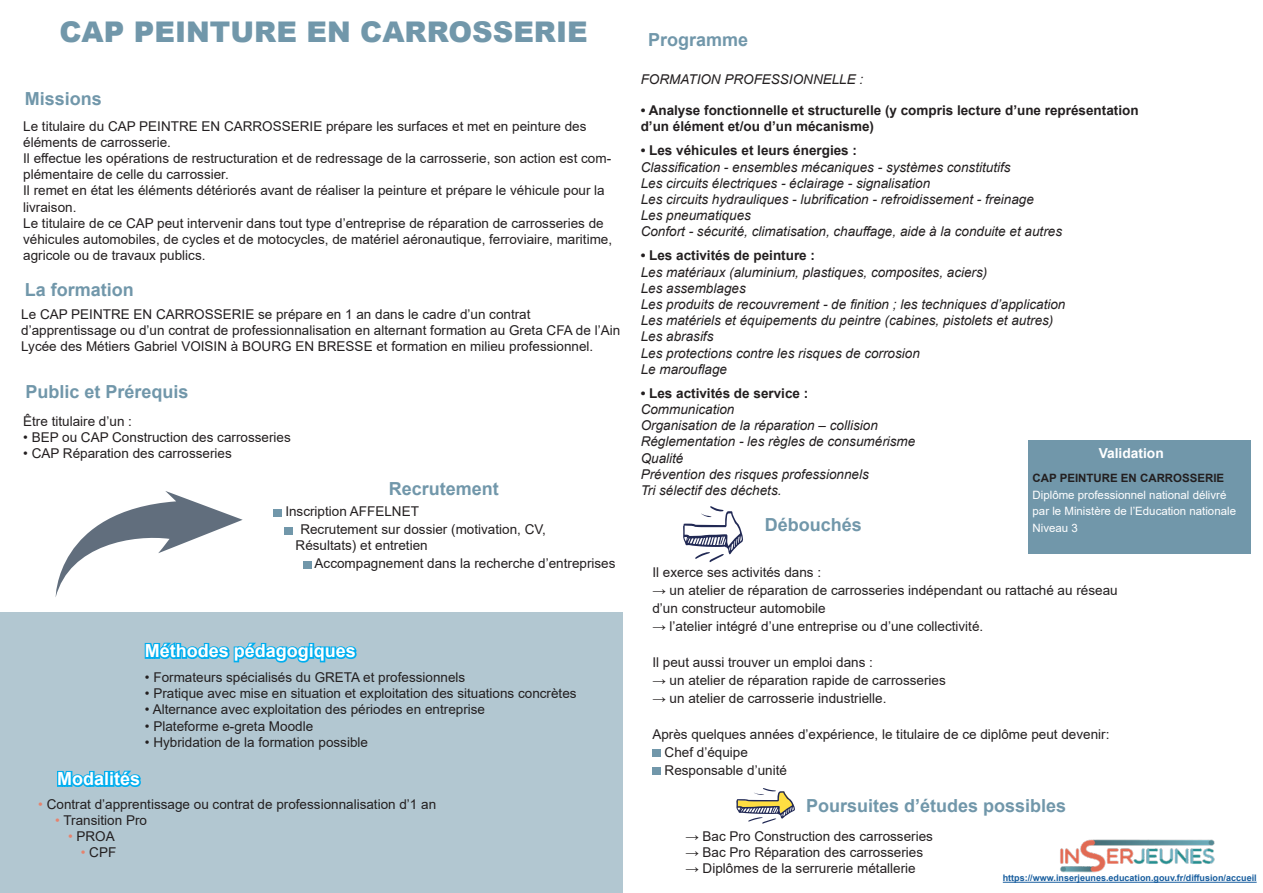
<style>
.page{position:relative;width:1263px;height:893px;background:#fff}
.page>*{position:absolute;margin:0;border:0;box-sizing:border-box;transform-origin:0 0}
.t1{font:900 28.5px "Arial";color:#7197aa}
.t2{font:700 18px "Arial";color:#7197aa}
.t3{font:700 18px "Arial";color:#fff}
.t4{font:700 13.8px "Arial";color:#fff}
.t5{font:13.5px/16.2px "Arial";color:#231f20}
.t6{font:italic 13.5px "Arial";color:#231f20}
.t7{font:700 13.5px/16.2px "Arial";color:#231f20}
.t8{font:11.55px/16.5px "Arial";color:#fff}
.t9{font:700 11.55px "Arial";color:#231f20}
.t10{font:700 9px "Arial";color:#175d9e}
.s1{color:#e6836e}
</style>
<div class="page">
<div style="left:0;top:613px;width:622px;height:280px;background:#b2c7d1"></div>
<div style="left:273px;top:509px;width:9px;height:7px;background:#7197aa"></div>
<div style="left:284px;top:527px;width:9px;height:7px;background:#7197aa"></div>
<div style="left:303px;top:561px;width:9px;height:7px;background:#7197aa"></div>
<svg style="left:144px;top:642px;width:213px;height:21px"></svg>
<svg style="left:736px;top:788px;width:59px;height:36px"></svg>
<svg style="left:57px;top:770px;width:84px;height:17px"></svg>
<svg style="left:56px;top:491px;width:187px;height:105px"></svg>
<div style="left:652px;top:750px;width:9px;height:7px;background:#7197aa"></div>
<div style="left:652px;top:768px;width:9px;height:7px;background:#7197aa"></div>
<svg style="left:683px;top:506px;width:60px;height:56px"></svg>
<div style="left:1028px;top:440px;width:223px;height:114px;background:#7197aa"></div>
<img style="left:1060px;top:839px;width:155px;height:34px">
<hr style="left:1003px;top:882px;width:254px;height:1px;background:#175d9e">
<p class="t1" style="left:59px;top:11px;width:530px">CAP PEINTURE EN CARROSSERIE</p>
<p class="t2" style="left:25px;top:86px;width:79px">Missions</p>
<p class="t5" style="left:23px;top:118px;width:565px">Le titulaire du CAP PEINTRE EN CARROSSERIE prépare les surfaces et met en peinture des éléments de carrosserie.</p>
<p class="t5" style="left:23px;top:150px;width:590px">Il effectue les opérations de restructuration et de redressage de la carrosserie, son action est com&shy;plémentaire de celle du carrossier.</p>
<p class="t5" style="left:23px;top:183px;width:583px">Il remet en état les éléments détériorés avant de réaliser la peinture et prépare le véhicule pour la livraison.</p>
<p class="t5" style="left:23px;top:215px;width:590px">Le titulaire de ce CAP peut intervenir dans tout type d’entreprise de réparation de carrosseries de véhicules automobiles, de cycles et de motocycles, de matériel aéronautique, ferroviaire, maritime, agricole ou de travaux publics.</p>
<p class="t2" style="left:25px;top:277px;width:111px">La formation</p>
<p class="t5" style="left:21px;top:306px;width:511px">Le CAP PEINTRE EN CARROSSERIE se prépare en 1 an dans le cadre d’un contrat</p>
<p class="t5" style="left:21px;top:322px;width:600px">d’apprentissage ou d’un contrat de professionnalisation en alternant formation au Greta CFA de l’Ain<br>Lycée des Métiers Gabriel VOISIN à BOURG EN BRESSE et formation en milieu professionnel.</p>
<p class="t2" style="left:26px;top:379px;width:165px">Public et Prérequis</p>
<p class="t5" style="left:23px;top:413px;width:110px">Être titulaire d’un :</p>
<p class="t5" style="left:23px;top:429px;width:269px">• BEP ou CAP Construction des carrosseries</p>
<p class="t5" style="left:23px;top:445px;width:210px">• CAP Réparation des carrosseries</p>
<p class="t2" style="left:389px;top:475px;width:112px">Recrutement</p>
<p class="t5" style="left:285px;top:503px;width:135px">Inscription AFFELNET</p>
<p class="t5" style="left:300px;top:521px;width:247px">Recrutement sur dossier (motivation, CV,</p>
<p class="t5" style="left:296px;top:537px;width:134px">Résultats) et entretien</p>
<p class="t5" style="left:315px;top:555px;width:302px">Accompagnement dans la recherche d’entreprises</p>
<p class="t3" style="left:145px;top:638px;width:213px">Méthodes pédagogiques</p>
<p class="t5" style="left:145px;top:669px;width:322px">• Formateurs spécialisés du GRETA et professionnels</p>
<p class="t5" style="left:145px;top:685px;width:433px">• Pratique avec mise en situation et exploitation des situations concrètes</p>
<p class="t5" style="left:145px;top:701px;width:342px">• Alternance avec exploitation des périodes en entreprise</p>
<p class="t5" style="left:145px;top:718px;width:170px">• Plateforme e-greta Moodle</p>
<p class="t5" style="left:145px;top:734px;width:225px">• Hybridation de la formation possible</p>
<p class="t3" style="left:57px;top:766px;width:85px">Modalités</p>
<p class="t5" style="left:38px;top:796px;width:399px"><span class="s1">•</span> Contrat d’apprentissage ou contrat de professionnalisation d’1 an</p>
<p class="t5" style="left:55px;top:812px;width:93px"><span class="s1">•</span> Transition Pro</p>
<p class="t5" style="left:68px;top:828px;width:48px"><span class="s1">•</span> PROA</p>
<p class="t5" style="left:81px;top:844px;width:37px"><span class="s1">•</span> CPF</p>
<p class="t2" style="left:648px;top:27px;width:102px">Programme</p>
<p class="t6" style="left:641px;top:70px;width:224px">FORMATION PROFESSIONNELLE :</p>
<p class="t7" style="left:641px;top:102px;width:499px">• Analyse fonctionnelle et structurelle (y compris lecture d’une représentation d’un élément et/ou d’un mécanisme)</p>
<p class="t7" style="left:641px;top:143px;width:218px">• Les véhicules et leurs énergies :</p>
<p class="t6" style="left:641px;top:158px;width:371px">Classification - ensembles mécaniques - systèmes constitutifs</p>
<p class="t6" style="left:641px;top:174px;width:291px">Les circuits électriques - éclairage - signalisation</p>
<p class="t6" style="left:641px;top:190px;width:395px">Les circuits hydrauliques - lubrification - refroidissement - freinage</p>
<p class="t6" style="left:641px;top:207px;width:112px">Les pneumatiques</p>
<p class="t6" style="left:641px;top:223px;width:423px">Confort - sécurité, climatisation, chauffage, aide à la conduite et autres</p>
<p class="t7" style="left:641px;top:248px;width:176px">• Les activités de peinture :</p>
<p class="t6" style="left:641px;top:263px;width:348px">Les matériaux (aluminium, plastiques, composites, aciers)</p>
<p class="t6" style="left:641px;top:279px;width:107px">Les assemblages</p>
<p class="t6" style="left:641px;top:295px;width:426px">Les produits de recouvrement - de finition ; les techniques d’application</p>
<p class="t6" style="left:641px;top:312px;width:414px">Les matériels et équipements du peintre (cabines, pistolets et autres)</p>
<p class="t6" style="left:641px;top:328px;width:74px">Les abrasifs</p>
<p class="t6" style="left:641px;top:344px;width:281px">Les protections contre les risques de corrosion</p>
<p class="t6" style="left:641px;top:360px;width:88px">Le marouflage</p>
<p class="t7" style="left:641px;top:385px;width:169px">• Les activités de service :</p>
<p class="t6" style="left:641px;top:400px;width:95px">Communication</p>
<p class="t6" style="left:641px;top:417px;width:239px">Organisation de la réparation – collision</p>
<p class="t6" style="left:641px;top:433px;width:276px">Réglementation - les règles de consumérisme</p>
<p class="t6" style="left:641px;top:449px;width:44px">Qualité</p>
<p class="t6" style="left:641px;top:465px;width:230px">Prévention des risques professionnels</p>
<p class="t6" style="left:641px;top:481px;width:142px">Tri sélectif des déchets.</p>
<p class="t4" style="left:1099px;top:444px;width:67px">Validation</p>
<p class="t9" style="left:1032px;top:470px;width:193px">CAP PEINTURE EN CARROSSERIE</p>
<p class="t8" style="left:1032px;top:486px;width:205px">Diplôme professionnel national délivré par le Ministère de l’Education nationale<br>Niveau 3</p>
<p class="t2" style="left:765px;top:512px;width:99px">Débouchés</p>
<p class="t5" style="left:652px;top:564px;width:170px">Il exerce ses activités dans :</p>
<p class="t5" style="left:652px;top:582px;width:467px">→ un atelier de réparation de carrosseries indépendant ou rattaché au réseau</p>
<p class="t5" style="left:652px;top:600px;width:175px">d’un constructeur automobile</p>
<p class="t5" style="left:652px;top:618px;width:332px">→ l’atelier intégré d’une entreprise ou d’une collectivité.</p>
<p class="t5" style="left:652px;top:654px;width:222px">Il peut aussi trouver un emploi dans :</p>
<p class="t5" style="left:652px;top:672px;width:295px">→ un atelier de réparation rapide de carrosseries</p>
<p class="t5" style="left:652px;top:690px;width:236px">→ un atelier de carrosserie industrielle.</p>
<p class="t5" style="left:652px;top:726px;width:458px">Après quelques années d’expérience, le titulaire de ce diplôme peut devenir:</p>
<p class="t5" style="left:665px;top:744px;width:85px">Chef d’équipe</p>
<p class="t5" style="left:665px;top:762px;width:124px">Responsable d’unité</p>
<p class="t2" style="left:806px;top:793px;width:262px">Poursuites d’études possibles</p>
<p class="t5" style="left:685px;top:828px;width:249px">→ Bac Pro Construction des carrosseries</p>
<p class="t5" style="left:685px;top:844px;width:239px">→ Bac Pro Réparation des carrosseries</p>
<p class="t5" style="left:685px;top:860px;width:232px">→ Diplômes de la serrurerie métallerie</p>
<p class="t10" style="left:1003px;top:872px;width:255px">https://www.inserjeunes.education.gouv.fr/diffusion/accueil</p>
</div>
